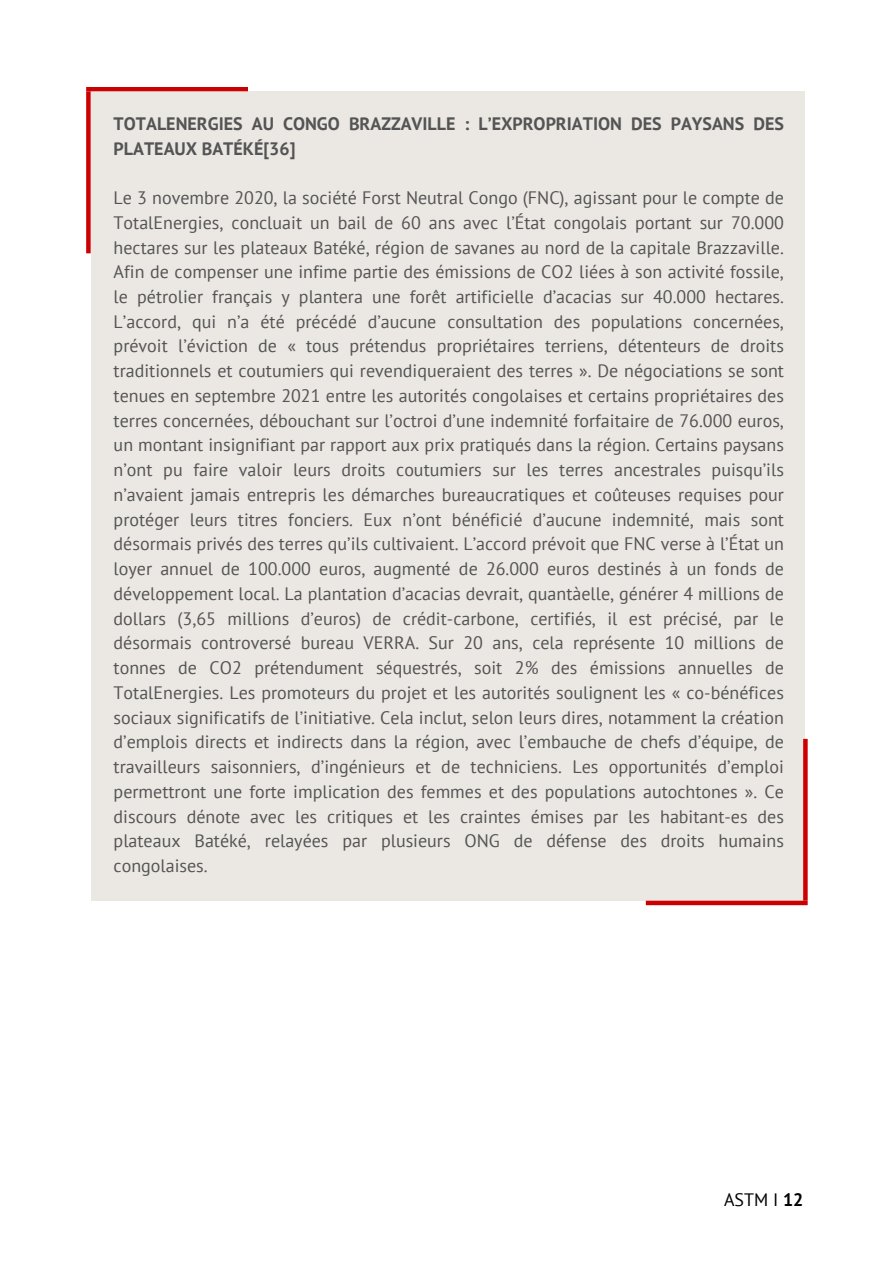
<style>
.page{position:relative;width:893px;height:1264px;background:#fff}
.page>*{position:absolute;margin:0;border:0;box-sizing:border-box;transform-origin:0 0}
.t1{font:18px/24.8px "PT Sans";color:#545454;text-align:justify}
.t2{font:700 18px/24.8px "PT Sans";color:#545454}
.t3{font:18px "PT Sans";color:#000}
.s1{font-weight:700}
</style>
<div class="page">
<hr style="left:86px;top:87px;width:162px;height:4px;background:#c00">
<div style="left:86px;top:91px;width:5px;height:162px;background:#c00"></div>
<div style="left:91px;top:91px;width:713px;height:809px;background:#ebe8e4"></div>
<div style="left:645px;top:900px;width:162px;height:5px;background:#c00"></div>
<svg style="left:803px;top:739px;width:4px;height:161px"></svg>
<p class="t2" style="left:114px;top:111px;width:671px">TOTALENERGIES AU CONGO BRAZZAVILLE : L’EXPROPRIATION DES PAYSANS DES<br>PLATEAUX BATÉKÉ[36]</p>
<p class="t1" style="left:114px;top:185px;width:671px">Le 3 novembre 2020, la société Forst Neutral Congo (FNC), agissant pour le compte de TotalEnergies, concluait un bail de 60 ans avec l’État congolais portant sur 70.000 hectares sur les plateaux Batéké, région de savanes au nord de la capitale Brazzaville.<br>Afin de compenser une infime partie des émissions de CO2 liées à son activité fossile, le pétrolier français y plantera une forêt artificielle d’acacias sur 40.000 hectares.<br>L’accord, qui n’a été précédé d’aucune consultation des populations concernées, prévoit l’éviction de « tous prétendus propriétaires terriens, détenteurs de droits traditionnels et coutumiers qui revendiqueraient des terres ». De négociations se sont tenues en septembre 2021 entre les autorités congolaises et certains propriétaires des terres concernées, débouchant sur l’octroi d’une indemnité forfaitaire de 76.000 euros, un montant insignifiant par rapport aux prix pratiqués dans la région. Certains paysans n’ont pu faire valoir leurs droits coutumiers sur les terres ancestrales puisqu’ils n’avaient jamais entrepris les démarches bureaucratiques et coûteuses requises pour protéger leurs titres fonciers. Eux n’ont bénéficié d’aucune indemnité, mais sont désormais privés des terres qu’ils cultivaient. L’accord prévoit que FNC verse à l’État un loyer annuel de 100.000 euros, augmenté de 26.000 euros destinés à un fonds de développement local. La plantation d’acacias devrait, quantàelle, générer 4 millions de dollars (3,65 millions d’euros) de crédit-carbone, certifiés, il est précisé, par le désormais controversé bureau VERRA. Sur 20 ans, cela représente 10 millions de tonnes de CO2 prétendument séquestrés, soit 2% des émissions annuelles de TotalEnergies. Les promoteurs du projet et les autorités soulignent les « co-bénéfices sociaux significatifs de l’initiative. Cela inclut, selon leurs dires, notamment la création d’emplois directs et indirects dans la région, avec l’embauche de chefs d’équipe, de travailleurs saisonniers, d’ingénieurs et de techniciens. Les opportunités d’emploi permettront une forte implication des femmes et des populations autochtones ». Ce discours dénote avec les critiques et les craintes émises par les habitant-es des plateaux Batéké, relayées par plusieurs ONG de défense des droits humains congolaises.</p>
<p class="t3" style="left:724px;top:1187px;width:81px">ASTM I <span class="s1">12</span></p>
</div>
